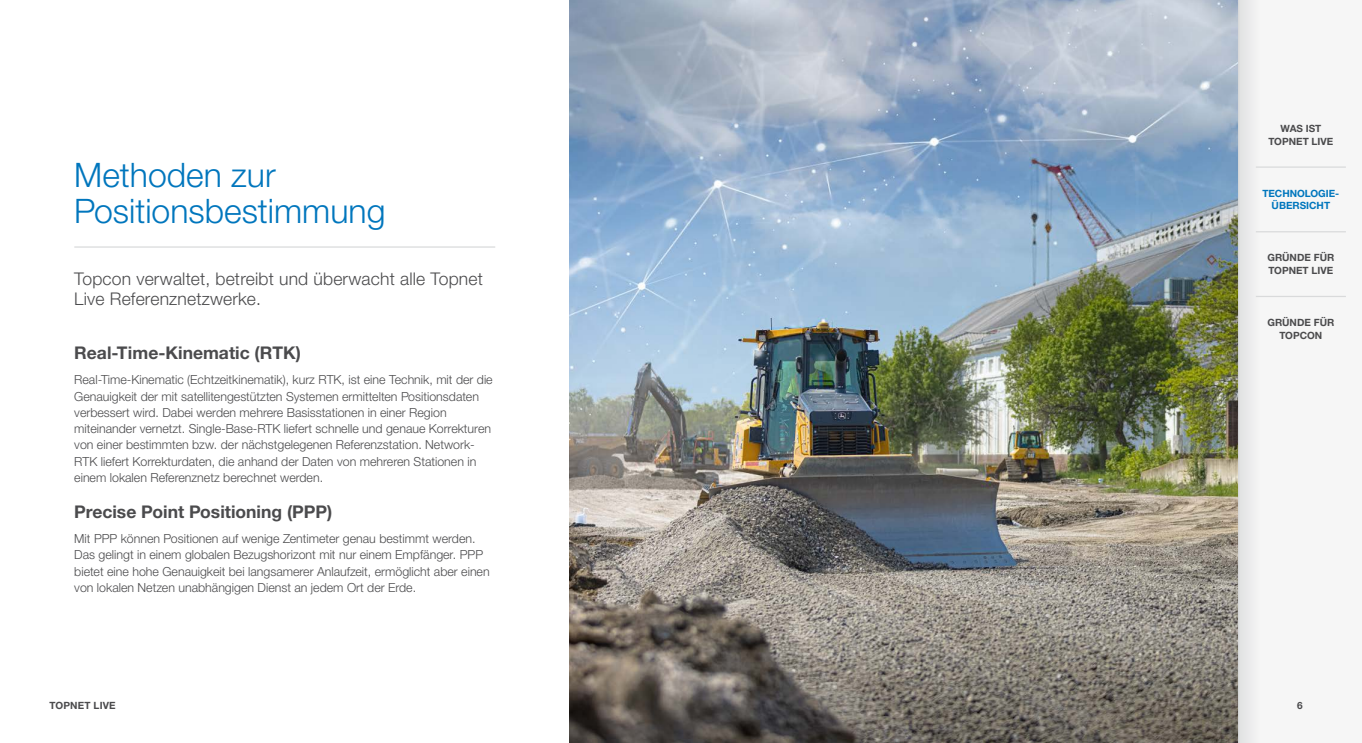
<style>
.page{position:relative;width:1362px;height:743px;background:#fff}
.page>*{position:absolute;margin:0;border:0;box-sizing:border-box;transform-origin:0 0}
.t1{font:300 33.75px/36.2px "Helvetica Neue LTW1 G";color:#0076bd}
.t2{font:300 17.5px/20px "Helvetica Neue LTW1 G";letter-spacing:.01em;color:#4b4b4d}
.t3{font:700 17.5px "Helvetica Neue LTW1 G";color:#4b4b4d}
.t4{font:300 12.5px/16.2px "Helvetica Neue LTW1 G";color:#4b4b4d}
.t5{font:700 10px/12.5px "Helvetica Neue LTW1 G";color:#4b4b4d;text-align:center}
.t6{font:700 10px/12.5px "Helvetica Neue LTW1 G";color:#0076bd;text-align:center}
</style>
<div class="page">
<div style="left:1238px;top:0;width:123px;height:742px;background:#f6f6f6"></div>
<img style="left:569px;top:0;width:669px;height:742px">
<hr style="left:74px;top:246px;width:421px;height:2px;background:#d9dadb">
<div style="left:1238px;top:0;width:24px;height:742px;background:linear-gradient(to right,#e0e1e1,#f6f6f6)"></div>
<hr style="left:1238px;top:0;width:1px;height:742px;background:#d9dadb">
<hr style="left:1255px;top:166px;width:90px;height:2px;background:#d9dadb">
<hr style="left:1255px;top:231px;width:90px;height:1px;background:#d9dadb">
<hr style="left:1255px;top:296px;width:90px;height:1px;background:#d9dadb">
<h1 class="t1" style="left:74px;top:156px;width:313px">Methoden zur<br>Positionsbestimmung</h1>
<h2 class="t2" style="left:74px;top:268px;width:410px">Topcon verwaltet, betreibt und überwacht alle Topnet<br>Live Referenznetzwerke.</h2>
<h2 class="t3" style="left:74px;top:342px;width:228px">Real-Time-Kinematic (RTK)</h2>
<p class="t4" style="left:74px;top:371px;width:420px">Real-Time-Kinematic (Echtzeitkinematik), kurz RTK, ist eine Technik, mit der die Genauigkeit der mit satellitengestützten Systemen ermittelten Positionsdaten verbessert wird. Dabei werden mehrere Basisstationen in einer Region miteinander vernetzt. Single-Base-RTK liefert schnelle und genaue Korrekturen von einer bestimmten bzw. der nächstgelegenen Referenzstation. Network-RTK liefert Korrekturdaten, die anhand der Daten von mehreren Stationen in einem lokalen Referenznetz berechnet werden.</p>
<h2 class="t3" style="left:74px;top:501px;width:260px">Precise Point Positioning (PPP)</h2>
<p class="t4" style="left:74px;top:530px;width:417px">Mit PPP können Positionen auf wenige Zentimeter genau bestimmt werden.<br>Das gelingt in einem globalen Bezugshorizont mit nur einem Empfänger. PPP bietet eine hohe Genauigkeit bei langsamerer Anlaufzeit, ermöglicht aber einen von lokalen Netzen unabhängigen Dienst an jedem Ort der Erde.</p>
<p class="t5" style="left:1268px;top:122px;width:66px">WAS IST<br>TOPNET LIVE</p>
<p class="t6" style="left:1262px;top:187px;width:78px">TECHNOLOGIE-<br>ÜBERSICHT</p>
<p class="t5" style="left:1267px;top:251px;width:68px;text-align:left">GRÜNDE FÜR<br>TOPNET LIVE</p>
<p class="t5" style="left:1267px;top:316px;width:68px">GRÜNDE FÜR<br>TOPCON</p>
<p class="t5" style="left:49px;top:699px;width:68px">TOPNET LIVE</p>
<p class="t5" style="left:1297px;top:699px;width:7px">6</p>
</div>
